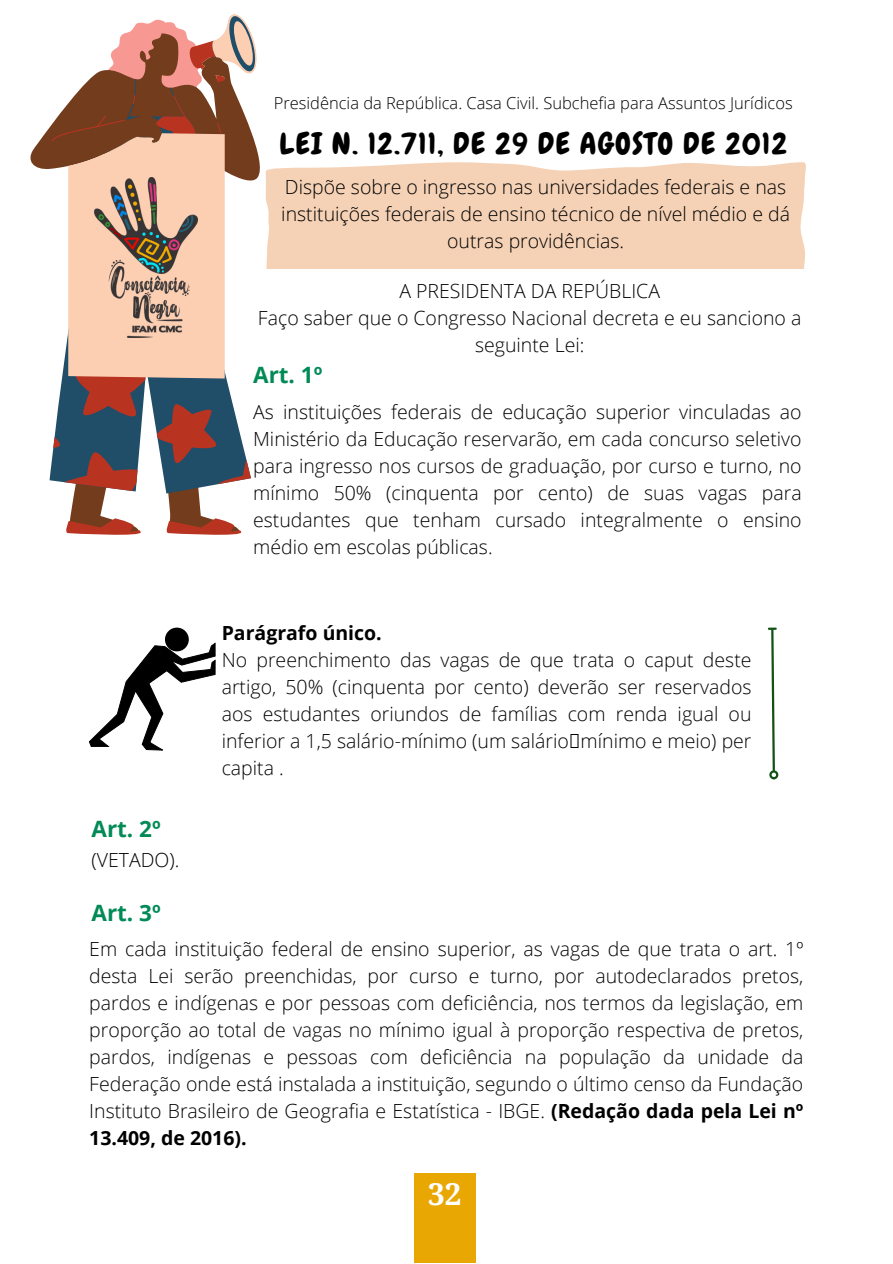
<style>
.page{position:relative;width:893px;height:1264px;background:#fff}
.page>*{position:absolute;margin:0;border:0;box-sizing:border-box;transform-origin:0 0}
.t1{font:30px "Chewy";letter-spacing:.05em;color:#000}
.t2{font:700 30px "Droid Serif";color:#fff}
.t3{font:700 22.5px "Open Sans";color:#028a56}
.t4{font:300 19.5px/27px "Open Sans";color:#000;text-align:justify}
.t5{font:700 19.5px "Open Sans";color:#000}
.t6{font:300 16.5px "Open Sans";color:#000}
.s1{font-weight:700}
</style>
<div class="page">
<div style="left:265px;top:162px;width:541px;height:106px;background:#f5d2b6"></div>
<svg style="left:30px;top:14px;width:230px;height:521px"></svg>
<img style="left:94px;top:178px;width:103px;height:159px">
<div style="left:414px;top:1173px;width:61px;height:89px;background:#e9a704"></div>
<svg style="left:89px;top:643px;width:126px;height:107px"></svg>
<div style="left:165px;top:627px;width:24px;height:24px;background:#000;border-radius:50%"></div>
<svg style="left:768px;top:627px;width:8px;height:143px"></svg>
<div style="left:769px;top:770px;width:9px;height:9px;border:2px solid #125215;border-radius:50%"></div>
<p class="t6" style="left:274px;top:92px;width:520px">Presidência da República. Casa Civil. Subchefia para Assuntos Jurídicos</p>
<p class="t1" style="left:279px;top:124px;width:509px">LEI N. 12.711, DE 29 DE AGOSTO DE 2012</p>
<p class="t4" style="left:285px;top:173px;width:503px">Dispõe sobre o ingresso nas universidades federais e nas</p>
<p class="t4" style="left:281px;top:200px;width:510px">instituições federais de ensino técnico de nível médio e dá</p>
<p class="t4" style="left:447px;top:227px;width:178px">outras providências.</p>
<p class="t4" style="left:399px;top:277px;width:262px">A PRESIDENTA DA REPÚBLICA</p>
<p class="t4" style="left:258px;top:304px;width:545px;text-align:center">Faço saber que o Congresso Nacional decreta e eu sanciono a seguinte Lei:</p>
<p class="t3" style="left:253px;top:358px;width:71px">Art. 1º</p>
<p class="t4" style="left:253px;top:397px;width:550px">As instituições federais de educação superior vinculadas ao Ministério da Educação reservarão, em cada concurso seletivo para ingresso nos cursos de graduação, por curso e turno, no mínimo 50% (cinquenta por cento) de suas vagas para estudantes que tenham cursado integralmente o ensino médio em escolas públicas.</p>
<p class="t3" style="left:91px;top:812px;width:71px">Art. 2º</p>
<p class="t4" style="left:91px;top:846px;width:89px">(VETADO).</p>
<p class="t3" style="left:91px;top:896px;width:71px">Art. 3º</p>
<p class="t5" style="left:222px;top:618px;width:162px">Parágrafo único.</p>
<p class="t4" style="left:222px;top:645px;width:531px">No preenchimento das vagas de que trata o caput deste artigo, 50% (cinquenta por cento) deverão ser reservados aos estudantes oriundos de famílias com renda igual ou inferior a 1,5 salário-mínimo (um salário mínimo e meio) per capita .</p>
<p class="t4" style="left:89px;top:934px;width:715px">Em cada instituição federal de ensino superior, as vagas de que trata o art. 1º desta Lei serão preenchidas, por curso e turno, por autodeclarados pretos, pardos e indígenas e por pessoas com deficiência, nos termos da legislação, em proporção ao total de vagas no mínimo igual à proporção respectiva de pretos, pardos, indígenas e pessoas com deficiência na população da unidade da Federação onde está instalada a instituição, segundo o último censo da Fundação Instituto Brasileiro de Geografia e Estatística - IBGE. <span class="s1">(Redação dada pela Lei nº 13.409, de 2016).</span></p>
<p class="t2" style="left:428px;top:1177px;width:35px">32</p>
</div>
